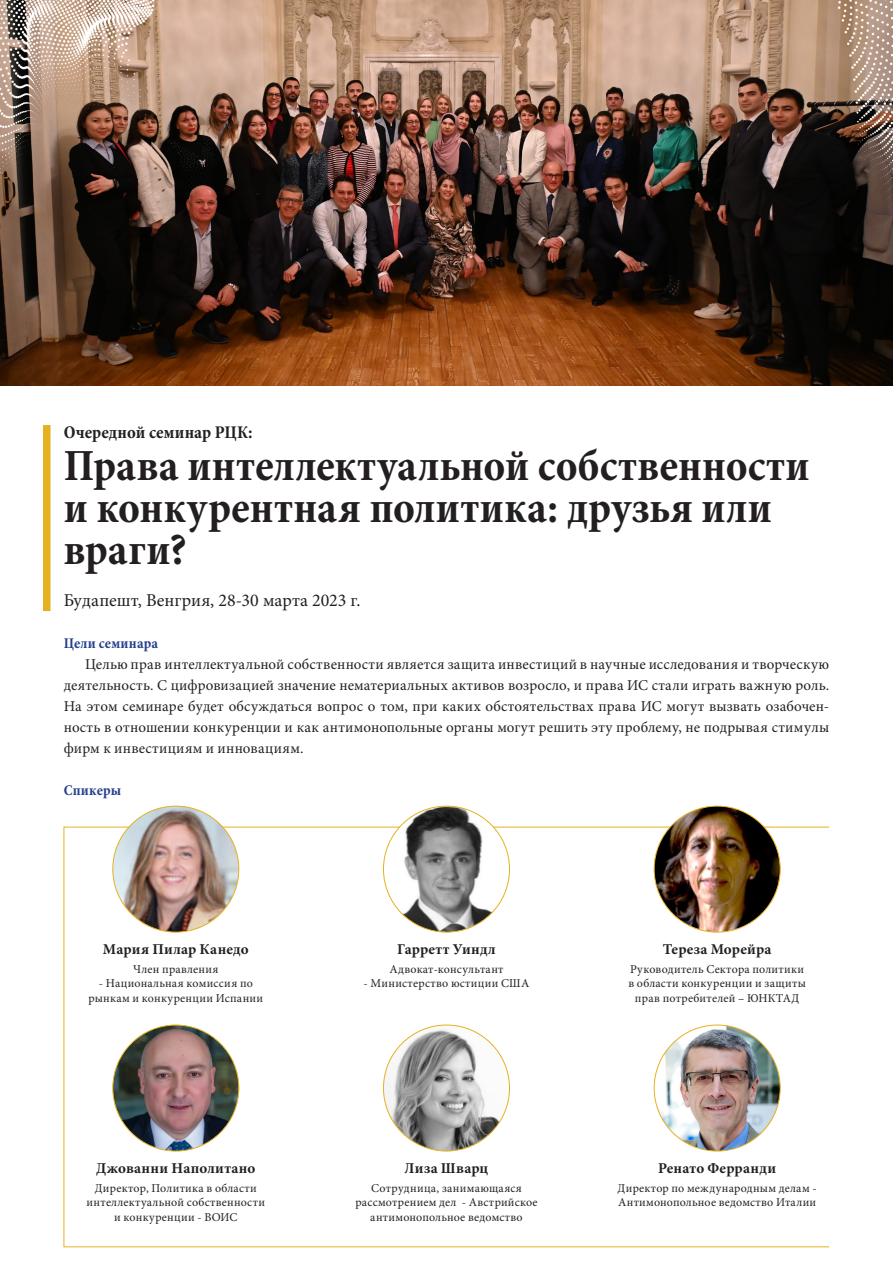
<style>
.page{position:relative;width:893px;height:1263px;background:#fff}
.page>*{position:absolute;margin:0;border:0;box-sizing:border-box;transform-origin:0 0}
.t1{font:700 condensed 45px/42px "Minion Pro";letter-spacing:.005em;color:#231f20}
.t2{font:18px "Minion Pro";color:#231f20}
.t3{font:700 condensed 18px "Minion Pro";letter-spacing:.005em;color:#231f20}
.t4{font:15px/21px "Minion Pro";letter-spacing:.02em;color:#231f20;text-align:justify}
.t5{font:700 15px "Minion Pro";letter-spacing:.015em;color:#231f20}
.t6{font:700 condensed 15px "Minion Pro";letter-spacing:.01em;color:#253f8e}
.Even-team-title{font:12px/14.4px "Minion Pro";letter-spacing:.02em;color:#231f20;text-align:center}
</style>
<div class="page">
<div style="left:43px;top:425px;width:8px;height:186px;background:#e6b120"></div>
<img style="left:113px;top:806px;width:126px;height:126px;border-radius:63px">
<img style="left:113px;top:1025px;width:126px;height:126px;border-radius:63px">
<svg style="left:383px;top:806px;width:126px;height:126px"></svg>
<img style="left:654px;top:1025px;width:126px;height:126px;border-radius:63px">
<img style="left:654px;top:806px;width:126px;height:126px;border-radius:63px">
<svg style="left:383px;top:1025px;width:126px;height:126px"></svg>
<img style="left:0;top:0;width:893px;height:386px">
<img style="left:0;top:0;width:155px;height:313px">
<img style="left:775px;top:0;width:118px;height:313px">
<h1 class="t3" style="left:64px;top:420px;width:190px">Очередной семинар РЦК:</h1>
<h1 class="t1" style="left:64px;top:444px;width:747px">Права интеллектуальной собственности и конкурентная политика: друзья или враги?</h1>
<h1 class="t2" style="left:64px;top:588px;width:298px">Будапешт, Венгрия, 28-30 марта 2023 г.</h1>
<h2 class="t6" style="left:64px;top:633px;width:96px">Цели семинара</h2>
<p class="t4" style="left:64px;top:654px;width:767px;text-indent:21px">Целью прав интеллектуальной собственности является защита инвестиций в научные исследования и творческую деятельность. С цифровизацией значение нематериальных активов возросло, и права ИС стали играть важную роль.<br>На этом семинаре будет обсуждаться вопрос о том, при каких обстоятельствах права ИС могут вызвать озабочен&shy;ность в отношении конкуренции и как антимонопольные органы могут решить эту проблему, не подрывая стимулы фирм к инвестициям и инновациям.</p>
<h2 class="t6" style="left:64px;top:780px;width:59px">Спикеры</h2>
<p class="t5" style="left:103px;top:938px;width:147px">Мария Пилар Канедо</p>
<p class="Even-team-title" style="left:133px;top:962px;width:87px">Член правления</p>
<p class="Even-team-title" style="left:88px;top:976px;width:176px">- Национальная комиссия по рынкам и конкуренции Испании</p>
<p class="t5" style="left:96px;top:1157px;width:161px">Джованни Наполитано</p>
<p class="Even-team-title" style="left:87px;top:1181px;width:180px">Директор, Политика в области интеллектуальной собственности и конкуренции - ВОИС</p>
<p class="t5" style="left:397px;top:938px;width:100px">Гарретт Уиндл</p>
<p class="Even-team-title" style="left:389px;top:962px;width:116px">Адвокат-консультант</p>
<p class="Even-team-title" style="left:363px;top:976px;width:167px">- Министерство юстиции США</p>
<p class="t5" style="left:405px;top:1157px;width:85px">Лиза Шварц</p>
<p class="Even-team-title" style="left:355px;top:1181px;width:184px">Сотрудница, занимающаяся рассмотрением дел - Австрийское антимонопольное ведомство</p>
<p class="t5" style="left:663px;top:938px;width:110px">Тереза Морейра</p>
<p class="Even-team-title" style="left:628px;top:962px;width:179px">Руководитель Сектора политики в области конкуренции и защиты прав потребителей – ЮНКТАД</p>
<p class="t5" style="left:658px;top:1157px;width:120px">Ренато Ферранди</p>
<p class="Even-team-title" style="left:618px;top:1181px;width:201px;text-align:left">Директор по международным делам -<br>Антимонопольное ведомство Италии</p>
</div>
